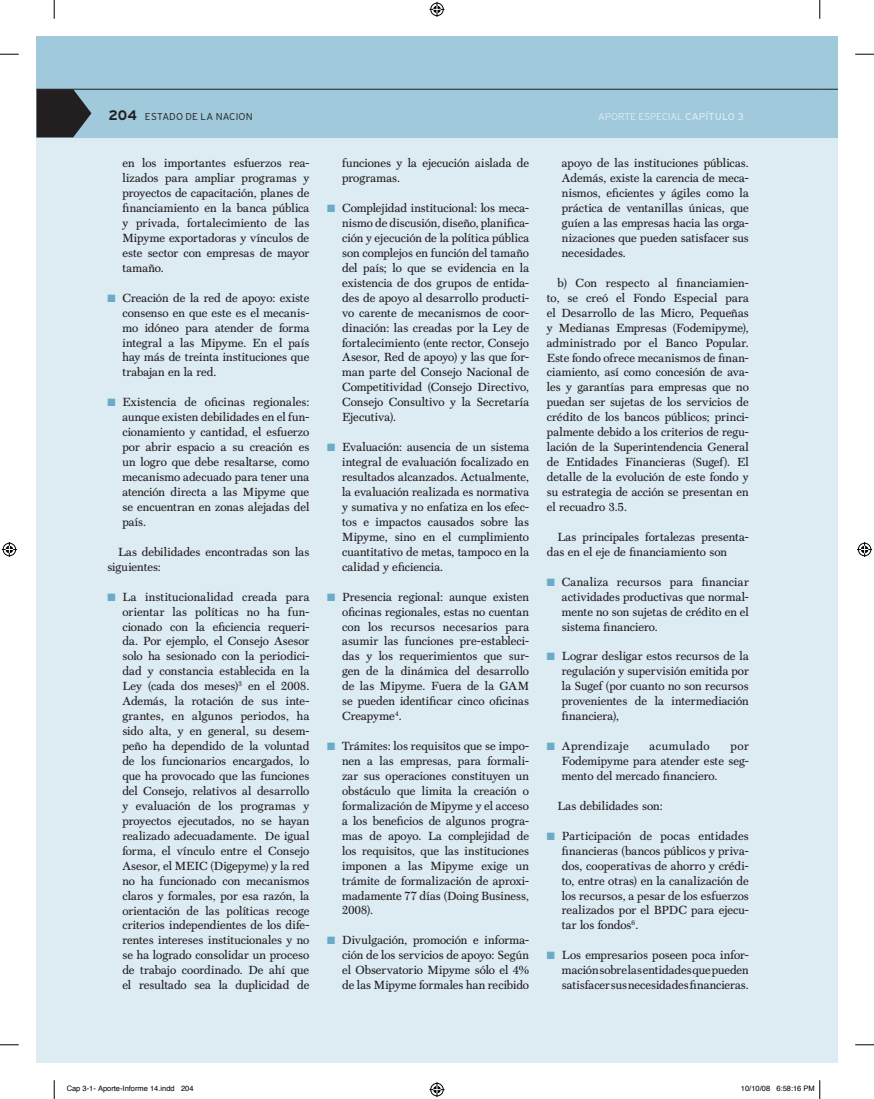
<style>
.page{position:relative;width:874px;height:1099px;background:#fff}
.page>*{position:absolute;margin:0;border:0;box-sizing:border-box;transform-origin:0 0}
.t1{font:11.88px/15px "Scotch Text";color:#231f20;text-align:justify}
.t2{font:11.88px "Scotch Text";letter-spacing:.04em;color:#231f20}
.t3{font:11.88px "Scotch Text";letter-spacing:.05em;color:#231f20}
.t4{font:300 10px "Interstate";letter-spacing:-.015em;color:#ddebf2}
.t5{font:300 10px "Interstate";letter-spacing:.015em;color:#231f20}
.t6{font:7.5px "Helvetica";color:#000}
.s1{font-weight:700;font-size:13.75px}
.s2{font-weight:400}
.s3{color:#6aacc8}
</style>
<div class="page">
<div style="left:36px;top:36px;width:783px;height:1026px;background:#ddebf2"></div>
<div style="left:36px;top:36px;width:783px;height:102px;background:#a0c9dc"></div>
<hr style="left:36px;top:89px;width:783px;height:1px;background:#231f20">
<svg style="left:36px;top:89px;width:55px;height:48px"></svg>
<div style="left:819px;top:36px;width:18px;height:1026px;background:#ddebf2"></div>
<div style="left:819px;top:36px;width:18px;height:102px;background:#a0c9dc"></div>
<svg style="left:819px;top:89px;width:18px;height:1px"></svg>
<svg style="left:0;top:53px;width:19px;height:2px"></svg>
<svg style="left:855px;top:53px;width:18px;height:2px"></svg>
<svg style="left:0;top:1044px;width:19px;height:1px"></svg>
<svg style="left:855px;top:1044px;width:18px;height:1px"></svg>
<svg style="left:53px;top:0;width:2px;height:19px"></svg>
<svg style="left:53px;top:1080px;width:2px;height:18px"></svg>
<svg style="left:819px;top:0;width:1px;height:19px"></svg>
<svg style="left:429px;top:2px;width:15px;height:15px"></svg>
<svg style="left:429px;top:1082px;width:15px;height:14px"></svg>
<svg style="left:2px;top:542px;width:15px;height:15px"></svg>
<svg style="left:857px;top:542px;width:14px;height:15px"></svg>
<svg style="left:819px;top:1080px;width:1px;height:18px"></svg>
<p class="t5" style="left:109px;top:111px;width:145px"><span class="s1">204</span> ESTADO DE LA NACION</p>
<p class="t4" style="left:598px;top:111px;width:147px">APORTE ESPECIAL <span class="s2">CAPÍTULO 3</span></p>
<p class="t1" style="left:122px;top:156px;width:188px">en los importantes esfuerzos rea&shy;lizados para ampliar programas y proyectos de capacitación, planes de financiamiento en la banca pública y privada, fortalecimiento de las Mipyme exportadoras y vínculos de este sector con empresas de mayor tamaño.</p>
<p class="t1" style="left:122px;top:290px;width:188px;text-indent:-15px"><span class="s3">■</span> Creación de la red de apoyo: existe consenso en que este es el mecanis&shy;mo idóneo para atender de forma integral a las Mipyme. En el país hay más de treinta instituciones que trabajan en la red.</p>
<p class="t1" style="left:122px;top:395px;width:188px;text-indent:-15px"><span class="s3">■</span> Existencia de oficinas regionales: aunque existen debilidades en el fun&shy;cionamiento y cantidad, el esfuerzo por abrir espacio a su creación es un logro que debe resaltarse, como mecanismo adecuado para tener una atención directa a las Mipyme que se encuentran en zonas alejadas del país.</p>
<p class="t1" style="left:107px;top:544px;width:203px;text-indent:11px">Las debilidades encontradas son las siguientes:</p>
<p class="t1" style="left:122px;top:589px;width:188px;text-indent:-15px"><span class="s3">■</span> La institucionalidad creada para orientar las políticas no ha fun&shy;cionado con la eficiencia requeri&shy;da. Por ejemplo, el Consejo Asesor solo ha sesionado con la periodici&shy;dad y constancia establecida en la Ley (cada dos meses)<sup>3</sup> en el 2008.<br>Además, la rotación de sus inte&shy;grantes, en algunos periodos, ha sido alta, y en general, su desem&shy;peño ha dependido de la voluntad de los funcionarios encargados, lo que ha provocado que las funciones del Consejo, relativos al desarrollo y evaluación de los programas y proyectos ejecutados, no se hayan realizado adecuadamente. De igual forma, el vínculo entre el Consejo Asesor, el MEIC (Digepyme) y la red no ha funcionado con mecanismos claros y formales, por esa razón, la orientación de las políticas recoge criterios independientes de los dife&shy;rentes intereses institucionales y no se ha logrado consolidar un proceso de trabajo coordinado. De ahí que el resultado sea la duplicidad de</p>
<p class="t1" style="left:561px;top:156px;width:188px">apoyo de las instituciones públicas.<br>Además, existe la carencia de meca&shy;nismos, eficientes y ágiles como la práctica de ventanillas únicas, que guíen a las empresas hacia las orga&shy;nizaciones que pueden satisfacer sus necesidades.</p>
<p class="t1" style="left:546px;top:275px;width:203px;text-indent:11px">b) Con respecto al financiamien&shy;to, se creó el Fondo Especial para el Desarrollo de las Micro, Pequeñas y Medianas Empresas (Fodemipyme), administrado por el Banco Popular.<br>Este fondo ofrece mecanismos de finan&shy;ciamiento, así como concesión de ava&shy;les y garantías para empresas que no puedan ser sujetas de los servicios de crédito de los bancos públicos; princi&shy;palmente debido a los criterios de regu&shy;lación de la Superintendencia General de Entidades Financieras (Sugef). El detalle de la evolución de este fondo y su estrategia de acción se presentan en el recuadro 3.5.</p>
<p class="t1" style="left:546px;top:529px;width:203px;text-indent:11px">Las principales fortalezas presenta&shy;das en el eje de financiamiento son</p>
<p class="t1" style="left:561px;top:574px;width:188px;text-indent:-15px"><span class="s3">■</span> Canaliza recursos para financiar actividades productivas que normal&shy;mente no son sujetas de crédito en el sistema financiero.</p>
<p class="t1" style="left:561px;top:648px;width:188px;text-indent:-15px"><span class="s3">■</span> Lograr desligar estos recursos de la regulación y supervisión emitida por la Sugef (por cuanto no son recursos provenientes de la intermediación financiera),</p>
<p class="t2" style="left:546px;top:739px;width:83px"><span class="s3">■</span> Aprendizaje</p>
<p class="t3" style="left:649px;top:739px;width:62px">acumulado</p>
<p class="t1" style="left:342px;top:156px;width:188px">funciones y la ejecución aislada de programas.</p>
<p class="t1" style="left:342px;top:200px;width:188px;text-indent:-15px"><span class="s3">■</span> Complejidad institucional: los meca&shy;nismo de discusión, diseño, planifica&shy;ción y ejecución de la política pública son complejos en función del tamaño del país; lo que se evidencia en la existencia de dos grupos de entida&shy;des de apoyo al desarrollo producti&shy;vo carente de mecanismos de coor&shy;dinación: las creadas por la Ley de fortalecimiento (ente rector, Consejo Asesor, Red de apoyo) y las que for&shy;man parte del Consejo Nacional de Competitividad (Consejo Directivo, Consejo Consultivo y la Secretaría Ejecutiva).</p>
<p class="t1" style="left:342px;top:439px;width:188px;text-indent:-15px"><span class="s3">■</span> Evaluación: ausencia de un sistema integral de evaluación focalizado en resultados alcanzados. Actualmente, la evaluación realizada es normativa y sumativa y no enfatiza en los efec&shy;tos e impactos causados sobre las Mipyme, sino en el cumplimiento cuantitativo de metas, tampoco en la calidad y eficiencia.</p>
<p class="t1" style="left:342px;top:589px;width:188px;text-indent:-15px"><span class="s3">■</span> Presencia regional: aunque existen oficinas regionales, estas no cuentan con los recursos necesarios para asumir las funciones pre-estableci&shy;das y los requerimientos que sur&shy;gen de la dinámica del desarrollo de las Mipyme. Fuera de la GAM se pueden identificar cinco oficinas Creapyme<sup>4</sup>.</p>
<p class="t1" style="left:342px;top:738px;width:188px;text-indent:-15px"><span class="s3">■</span> Trámites: los requisitos que se impo&shy;nen a las empresas, para formali&shy;zar sus operaciones constituyen un obstáculo que limita la creación o formalización de Mipyme y el acceso a los beneficios de algunos progra&shy;mas de apoyo. La complejidad de los requisitos, que las instituciones imponen a las Mipyme exige un trámite de formalización de aproxi&shy;madamente 77 días (Doing Business, 2008).</p>
<p class="t1" style="left:342px;top:932px;width:188px;text-indent:-15px"><span class="s3">■</span> Divulgación, promoción e informa&shy;ción de los servicios de apoyo: Según el Observatorio Mipyme sólo el 4% de las Mipyme formales han recibido</p>
<p class="t1" style="left:561px;top:738px;width:188px;text-indent:169px">por Fodemipyme para atender este seg&shy;mento del mercado financiero.</p>
<p class="t1" style="left:557px;top:798px;width:107px">Las debilidades son:</p>
<p class="t1" style="left:561px;top:828px;width:188px;text-indent:-15px"><span class="s3">■</span> Participación de pocas entidades financieras (bancos públicos y priva&shy;dos, cooperativas de ahorro y crédi&shy;to, entre otras) en la canalización de los recursos, a pesar de los esfuerzos realizados por el BPDC para ejecu&shy;tar los fondos<sup>6</sup>.</p>
<p class="t1" style="left:561px;top:947px;width:188px;text-indent:-15px"><span class="s3">■</span> Los empresarios poseen poca infor&shy;mación sobre las entidades que pueden satisfacer sus necesidades financieras.</p>
<p class="t6" style="left:67px;top:1082px;width:128px">Cap 3-1- Aporte-Informe 14.indd 204</p>
<p class="t6" style="left:740px;top:1082px;width:75px">10/10/08 6:58:16 PM</p>
</div>
